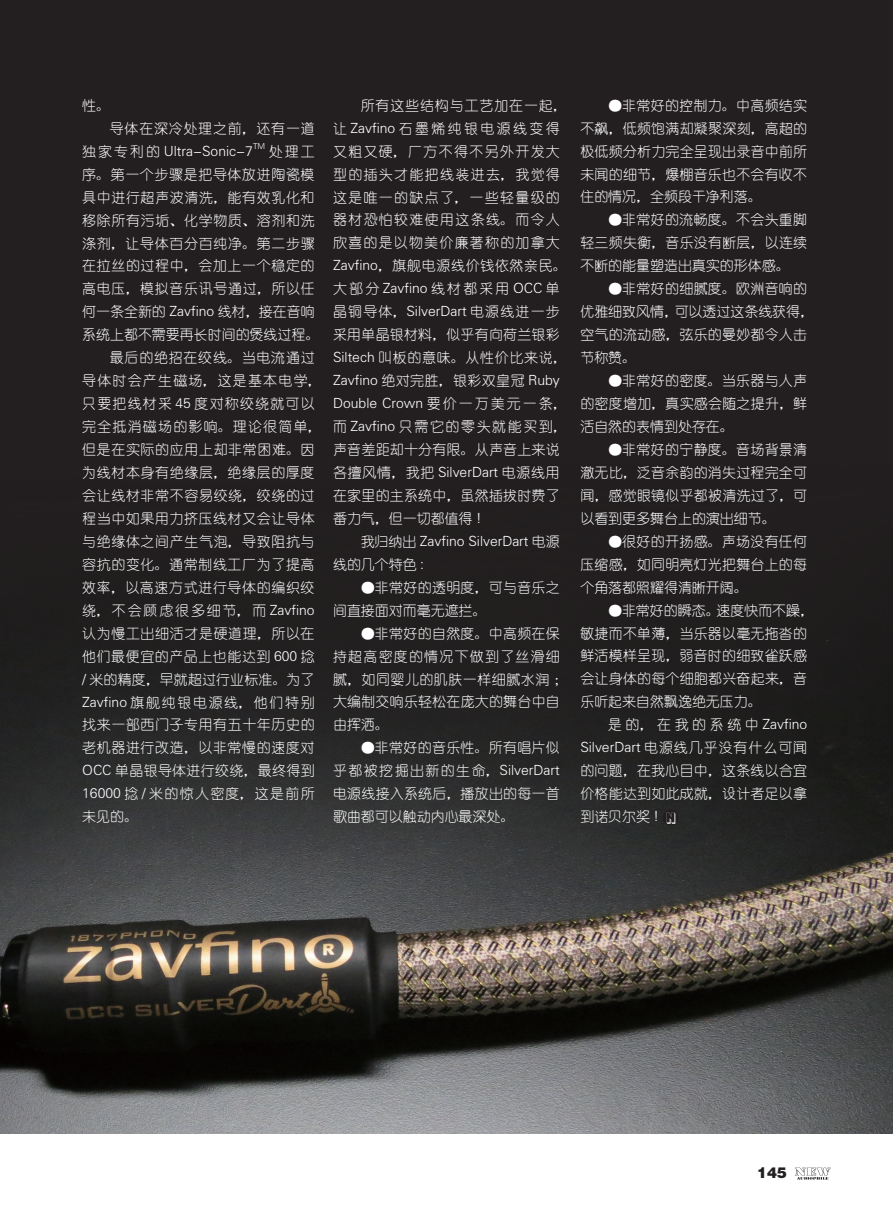
<style>
.page{position:relative;width:893px;height:1212px;background:#fff}
.page>*{position:absolute;margin:0;border:0;box-sizing:border-box;transform-origin:0 0}
.t1{font:15px "FZCCHJW GB1 0";color:#231f20}
.t2{font:13.95px/23px "You Yuan";letter-spacing:.025em;color:#fff;text-align:justify}
.t3{font:13.95px "You Yuan";letter-spacing:.045em;color:#fff}
.t4{font:13.95px/23px "You Yuan";letter-spacing:.095em;color:#fff}
.t5{font:13.95px/23px "You Yuan";letter-spacing:.05em;color:#fff}
.t6{font:13.95px/23px "FZY1 JW GB1 0";color:#fff}
.t7{font:13.95px "You Yuan";letter-spacing:.09em;color:#fff}
.t8{font:13.95px "You Yuan";color:#fff}
.t9{font:13.95px/23px "You Yuan";letter-spacing:.055em;color:#fff}
.t10{font:13.95px "You Yuan";letter-spacing:.135em;color:#fff}
.t11{font:13.95px "You Yuan";letter-spacing:.12em;color:#fff}
.t12{font:8.1px "FZY1 JW GB1 0";color:#fff}
.s1{font-family:"You Yuan"}
.s2{font-family:"FZY1 JW GB1 0"}
</style>
<div class="page">
<svg style="left:795px;top:1167px;width:36px;height:12px"></svg>
<div style="left:0;top:0;width:893px;height:1134px;background:#231f20"></div>
<img style="left:0;top:640px;width:893px;height:494px">
<svg style="left:663px;top:810px;width:15px;height:15px"></svg>
<div style="left:663px;top:809px;width:15px;height:16px;border:1px solid #231f20;border-radius:50%"></div>
<svg style="left:666px;top:812px;width:9px;height:12px"></svg>
<p class="t9" style="left:110px;top:94px;width:206px;text-indent:-28px">性。<br>导体在深冷处理之前，还有一道</p>
<p class="t6" style="left:82px;top:140px;width:172px"><span class="s1">独家专利的</span> Ultra-Sonic-7</p>
<p class="t12" style="left:253px;top:142px;width:14px">TM</p>
<p class="t2" style="left:269px;top:140px;width:47px">处理工</p>
<p class="t3" style="left:82px;top:167px;width:234px">序。第一个步骤是把导体放进陶瓷模</p>
<p class="t3" style="left:82px;top:190px;width:234px">具中进行超声波清洗，能有效乳化和</p>
<p class="t5" style="left:82px;top:209px;width:234px">移除所有污垢、化学物质、溶剂和洗</p>
<p class="t5" style="left:82px;top:232px;width:234px">涤剂，让导体百分百纯净。第二步骤</p>
<p class="t3" style="left:82px;top:258px;width:234px">在拉丝的过程中，会加上一个稳定的</p>
<p class="t5" style="left:82px;top:277px;width:234px">高电压，模拟音乐讯号通过，所以任</p>
<p class="t8" style="left:82px;top:304px;width:234px">何一条全新的 <span class="s2">Zavfino</span> 线材，接在音响</p>
<p class="t8" style="left:82px;top:327px;width:239px">系统上都不需要再长时间的煲线过程。</p>
<p class="t9" style="left:110px;top:346px;width:206px">最后的绝招在绞线。当电流通过</p>
<p class="t7" style="left:82px;top:373px;width:241px">导体时会产生磁场，这是基本电学，</p>
<p class="t7" style="left:82px;top:396px;width:234px">只要把线材采 <span class="s2">45</span> 度对称绞绕就可以</p>
<p class="t7" style="left:82px;top:419px;width:241px">完全抵消磁场的影响。理论很简单，</p>
<p class="t3" style="left:82px;top:442px;width:234px">但是在实际的应用上却非常困难。因</p>
<p class="t3" style="left:82px;top:465px;width:234px">为线材本身有绝缘层，绝缘层的厚度</p>
<p class="t3" style="left:82px;top:488px;width:234px">会让线材非常不容易绞绕，绞绕的过</p>
<p class="t3" style="left:82px;top:511px;width:234px">程当中如果用力挤压线材又会让导体</p>
<p class="t3" style="left:82px;top:534px;width:234px">与绝缘体之间产生气泡，导致阻抗与</p>
<p class="t3" style="left:82px;top:557px;width:234px">容抗的变化。通常制线工厂为了提高</p>
<p class="t3" style="left:82px;top:580px;width:234px">效率，以高速方式进行导体的编织绞</p>
<p class="t10" style="left:82px;top:603px;width:234px">绕，不会顾虑很多细节，而 <span class="s2">Zavfino</span></p>
<p class="t3" style="left:82px;top:626px;width:234px">认为慢工出细活才是硬道理，所以在</p>
<p class="t2" style="left:82px;top:645px;width:234px">他们最便宜的产品上也能达到 <span class="s2">600</span> 捻</p>
<p class="t2" style="left:82px;top:668px;width:234px"><span class="s2">/</span> 米的精度，早就超过行业标准。为了</p>
<p class="t11" style="left:82px;top:694px;width:234px"><span class="s2">Zavfino</span> 旗舰纯银电源线，他们特别</p>
<p class="t3" style="left:82px;top:717px;width:234px">找来一部西门子专用有五十年历史的</p>
<p class="t3" style="left:82px;top:740px;width:234px">老机器进行改造，以非常慢的速度对</p>
<p class="t2" style="left:82px;top:759px;width:234px"><span class="s2">OCC</span> 单晶银导体进行绞绕，最终得到</p>
<p class="t4" style="left:82px;top:782px;width:234px"><span class="s2">16000</span> 捻 <span class="s2">/</span> 米的惊人密度，这是前所</p>
<p class="t2" style="left:82px;top:805px;width:57px">未见的。</p>
<p class="t4" style="left:333px;top:94px;width:235px;text-indent:28px">所有这些结构与工艺加在一起，让<span class="s2">Zavfino</span>石墨烯纯银电源线变得又粗又硬，厂方不得不另外开发大型的插头才能把线装进去，我觉得这是唯一的缺点了，一些轻量级的器材恐怕较难使用这条线。而令人欣喜的是以物美价廉著称的加拿大<br><span class="s2">Zavfino</span>，旗舰电源线价钱依然亲民。</p>
<p class="t6" style="left:333px;top:277px;width:228px"><span class="s1">大部分</span>Zavfino<span class="s1">线材都采用</span>OCC<span class="s1">单</span></p>
<p class="t5" style="left:333px;top:300px;width:235px">晶铜导体，<span class="s2">SilverDart</span> 电源线进一步采用单晶银材料，似乎有向荷兰银彩<br><span class="s2">Siltech</span> 叫板的意味。从性价比来说，</p>
<p class="t6" style="left:333px;top:369px;width:235px">Zavfino <span class="s1">绝对完胜，银彩双皇冠</span> Ruby<br>Double Crown <span class="s1">要价一万美元一条，</span></p>
<p class="t2" style="left:333px;top:415px;width:235px;text-align:left">而 <span class="s2">Zavfino</span> 只需它的零头就能买到，声音差距却十分有限。从声音上来说各擅风情，我把 <span class="s2">SilverDart</span> 电源线用在家里的主系统中，虽然插拔时费了番力气，但一切都值得 <span class="s2">!</span></p>
<p class="t6" style="left:361px;top:530px;width:201px"><span class="s1">我归纳出</span> Zavfino SilverDart <span class="s1">电源</span></p>
<p class="t2" style="left:333px;top:553px;width:93px">线的几个特色 <span class="s2">:</span></p>
<p class="t2" style="left:333px;top:576px;width:228px;text-indent:28px">●非常好的透明度，可与音乐之间直接面对而毫无遮拦。</p>
<p class="t2" style="left:333px;top:622px;width:235px;text-align:left;text-indent:28px">●非常好的自然度。中高频在保持超高密度的情况下做到了丝滑细腻，如同婴儿的肌肤一样细腻水润；大编制交响乐轻松在庞大的舞台中自由挥洒。</p>
<p class="t2" style="left:333px;top:736px;width:228px;text-indent:28px">●非常好的音乐性。所有唱片似乎都被挖掘出新的生命，<span class="s2">SilverDart</span>电源线接入系统后，播放出的每一首歌曲都可以触动内心最深处。</p>
<p class="t2" style="left:580px;top:94px;width:228px;text-indent:28px">●非常好的控制力。中高频结实不飙，低频饱满却凝聚深刻，高超的极低频分析力完全呈现出录音中前所未闻的细节，爆棚音乐也不会有收不住的情况，全频段干净利落。</p>
<p class="t2" style="left:580px;top:209px;width:228px;text-indent:28px">●非常好的流畅度。不会头重脚轻三频失衡，音乐没有断层，以连续不断的能量塑造出真实的形体感。</p>
<p class="t2" style="left:580px;top:277px;width:235px;text-align:left;text-indent:28px">●非常好的细腻度。欧洲音响的优雅细致风情，可以透过这条线获得，空气的流动感，弦乐的曼妙都令人击节称赞。</p>
<p class="t2" style="left:580px;top:369px;width:228px;text-indent:28px">●非常好的密度。当乐器与人声的密度增加，真实感会随之提升，鲜活自然的表情到处存在。</p>
<p class="t2" style="left:580px;top:438px;width:228px;text-indent:28px">●非常好的宁静度。音场背景清澈无比，泛音余韵的消失过程完全可闻，感觉眼镜似乎都被清洗过了，可以看到更多舞台上的演出细节。</p>
<p class="t2" style="left:580px;top:530px;width:228px;text-indent:28px">●很好的开扬感。声场没有任何压缩感，如同明亮灯光把舞台上的每个角落都照耀得清晰开阔。</p>
<p class="t2" style="left:580px;top:599px;width:235px;text-align:left;text-indent:28px">●非常好的瞬态。速度快而不躁，敏捷而不单薄，当乐器以毫无拖沓的鲜活模样呈现，弱音时的细致雀跃感会让身体的每个细胞都兴奋起来，音乐听起来自然飘逸绝无压力。</p>
<p class="t2" style="left:580px;top:713px;width:228px;text-indent:28px">是的，在我的系统中<span class="s2">Zavfino SilverDart</span> 电源线几乎没有什么可闻的问题，在我心目中，这条线以合宜价格能达到如此成就，设计者足以拿到诺贝尔奖 <span class="s2">!</span></p>
<p class="t1" style="left:757px;top:1165px;width:31px">145</p>
</div>
